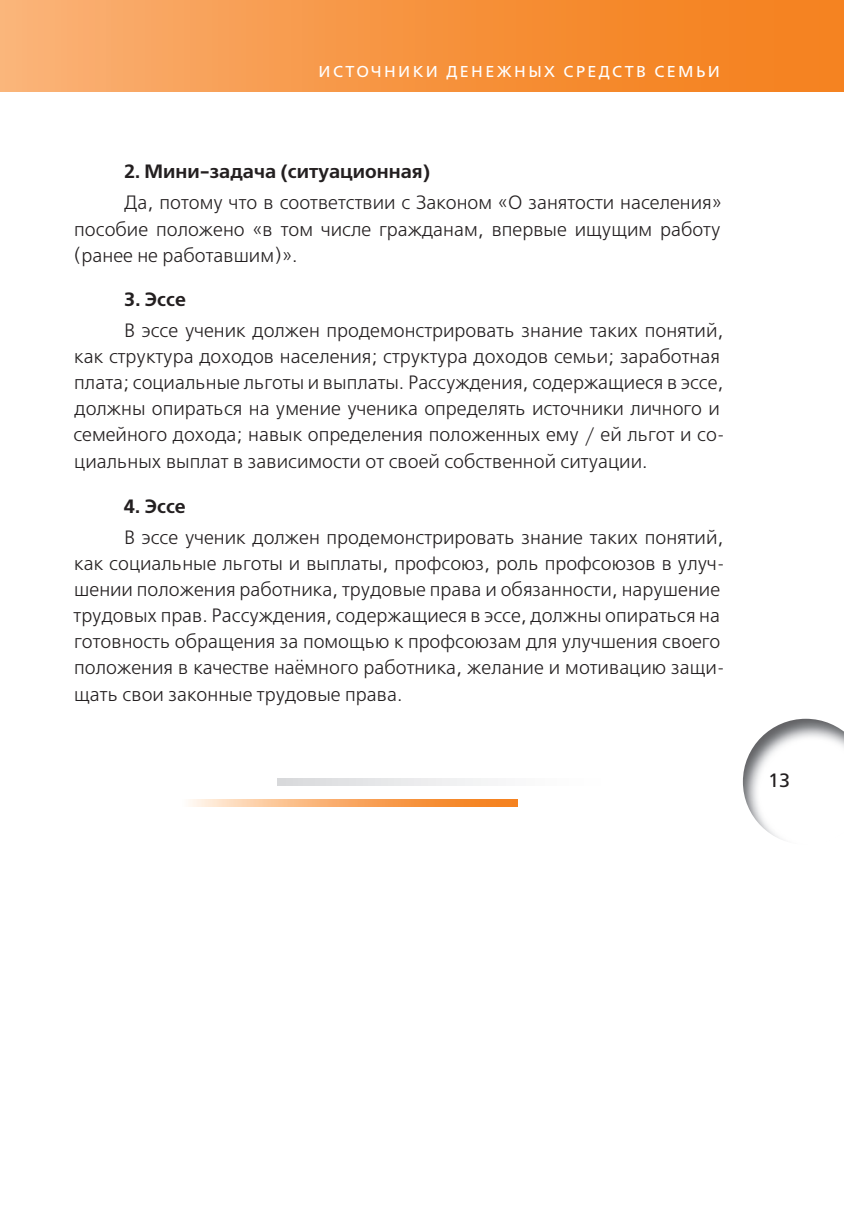
<style>
.page{position:relative;width:844px;height:1216px;background:#fff}
.page>*{position:absolute;margin:0;border:0;box-sizing:border-box;transform-origin:0 0}
.t1{font:19.25px/26.1px "Free Set C";color:#231f20}
.t2{font:700 19.25px "Free Set C";color:#231f20}
.t3{font:19.25px "Free Set C San Pin";color:#231f20}
.t4{font:15.75px "Free Set C San Pin";letter-spacing:.15em;color:#fff}
</style>
<div class="page">
<div style="left:0;top:0;width:843px;height:92px;background:linear-gradient(to right,#fab073,#f47c14)"></div>
<img style="left:742px;top:718px;width:101px;height:121px">
<svg style="left:189px;top:799px;width:328px;height:7px;background:#f9ad6c"></svg>
<svg style="left:277px;top:778px;width:211px;height:7px"></svg>
<p class="t4" style="left:318px;top:63px;width:402px">ИСТОЧНИКИ ДЕНЕЖНЫХ СРЕДСТВ СЕМЬИ</p>
<p class="t2" style="left:124px;top:165px;width:307px">2. Мини-задача (ситуационная)</p>
<p class="t1" style="left:73px;top:190px;width:649px;text-align:justify;text-indent:51px">Да, потому что в соответствии с Законом «О занятости населения» пособие положено «в том числе гражданам, впервые ищущим работу (ранее не работавшим)».</p>
<p class="t2" style="left:124px;top:292px;width:63px">3. Эссе</p>
<p class="t1" style="left:73px;top:317px;width:652px;text-indent:51px">В эссе ученик должен продемонстрировать знание таких понятий, как структура доходов населения; структура доходов семьи; заработная плата; социальные льготы и выплаты. Рассуждения, содержащиеся в эссе, должны опираться на умение ученика определять источники личного и семейного дохода; навык определения положенных ему / ей льгот и со&shy;циальных выплат в зависимости от своей собственной ситуации.</p>
<p class="t2" style="left:123px;top:499px;width:64px">4. Эссе</p>
<p class="t1" style="left:74px;top:524px;width:652px;text-indent:50px">В эссе ученик должен продемонстрировать знание таких понятий, как социальные льготы и выплаты, профсоюз, роль профсоюзов в улуч&shy;шении положения работника, трудовые права и обязанности, нарушение трудовых прав. Рассуждения, содержащиеся в эссе, должны опираться на готовность обращения за помощью к профсоюзам для улучшения своего положения в качестве наёмного работника, желание и мотивацию защи&shy;щать свои законные трудовые права.</p>
<p class="t3" style="left:768px;top:770px;width:24px">13</p>
</div>
